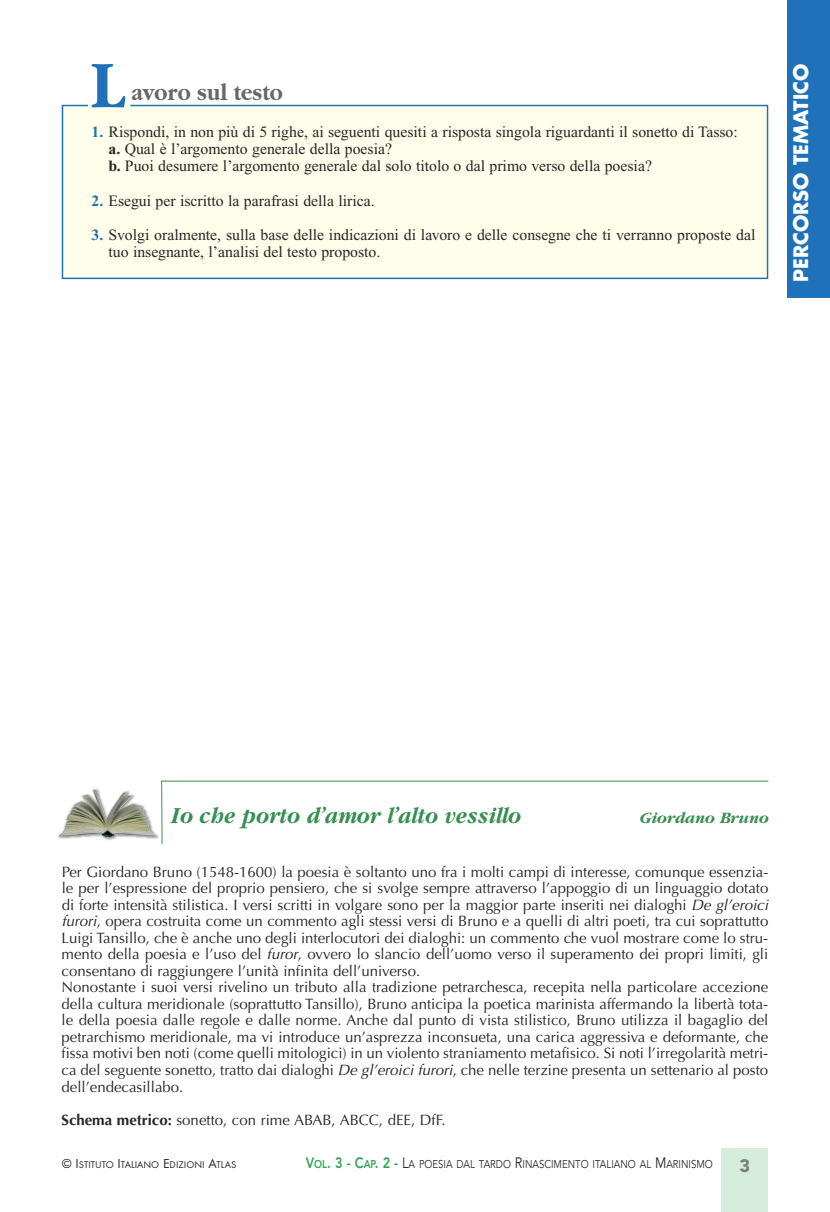
<style>
.page{position:relative;width:830px;height:1212px;background:#fff}
.page>*{position:absolute;margin:0;border:0;box-sizing:border-box;transform-origin:0 0}
.t1{font:700 69.15px "Garamond";color:#1f71b9;scale:.9 1}
.t2{font:italic 700 24px "Garamond";color:#388f52;scale:.9 1}
.t3{font:700 24px "Garamond";color:#686768;scale:.9 1}
.t4{font:700 19.5px "Futura";color:#fff}
.t5{font:900 18px "Avenir";color:#7d7d7d}
.t6{font:italic 700 16.5px "Garamond";color:#388f52}
.t7{font:15.75px/17.2px "Times New Roman";color:#272627}
.t8{font:15px/16.5px "Optima";color:#272627}
.t9{font:11.25px "Avenir";color:#272627;scale:.85 1}
.t10{font:10.2px "Futura T";color:#272627}
.s1{font-weight:700;color:#1f71b9}
.s2{font-weight:700}
.s3{font-style:italic}
.s4{font-size:13.5px}
.s5{font-weight:800;font-size:15px;color:#32a457}
.s6{font-weight:800;color:#32a457}
.s7{font-size:15px}
</style>
<div class="page">
<div style="left:787px;top:0;width:42px;height:298px;background:#1f71b9"></div>
<div style="left:721px;top:1148px;width:46px;height:64px;background:#d6edde"></div>
<img style="left:58px;top:782px;width:105px;height:62px">
<img style="left:58px;top:790px;width:59px;height:46px">
<hr style="left:162px;top:781px;width:605px;height:1px;background:#388f52">
<hr style="left:161px;top:781px;width:1px;height:63px;background:#388f52">
<div style="left:61px;top:104px;width:707px;height:176px;background:#fffeea"></div>
<h1 class="t1" style="left:91px;top:43px;width:39px">L</h1>
<h2 class="t3" style="left:131px;top:78px;width:169px">avoro sul testo</h2>
<p class="t7" style="left:108px;top:124px;width:630px;text-indent:-17px"><span class="s1">1.</span> Rispondi, in non più di 5 righe, ai seguenti quesiti a risposta singola riguardanti il sonetto di Tasso: <span class="s2">a.</span> Qual è l’argomento generale della poesia?<br><span class="s2">b.</span> Puoi desumere l’argomento generale dal solo titolo o dal primo verso della poesia?</p>
<p class="t7" style="left:91px;top:193px;width:284px"><span class="s1">2.</span> Esegui per iscritto la parafrasi della lirica.</p>
<p class="t7" style="left:108px;top:228px;width:648px;text-indent:-17px"><span class="s1">3.</span> Svolgi oralmente, sulla base delle indicazioni di lavoro e delle consegne che ti verranno proposte dal tuo insegnante, l’analisi del testo proposto.</p>
<h3 class="t4" style="left:791px;top:282px;width:220px;rotate:-90deg">PERCORSO TEMATICO</h3>
<h2 class="t2" style="left:170px;top:801px;width:390px">Io che porto d’amor l’alto vessillo</h2>
<p class="t6" style="left:638px;top:808px;width:131px">Giordano Bruno</p>
<p class="t8" style="left:61px;top:865px;width:708px">Per Giordano Bruno (1548-1600) la poesia è soltanto uno fra i molti campi di interesse, comunque essenzia&shy;le per l’espressione del proprio pensiero, che si svolge sempre attraverso l’appoggio di un linguaggio dotato di forte intensità stilistica. I versi scritti in volgare sono per la maggior parte inseriti nei dialoghi <span class="s3">De gl’eroici furori</span>, opera costruita come un commento agli stessi versi di Bruno e a quelli di altri poeti, tra cui soprattutto Luigi Tansillo, che è anche uno degli interlocutori dei dialoghi: un commento che vuol mostrare come lo stru&shy;mento della poesia e l’uso del <span class="s3">furor</span>, ovvero lo slancio dell’uomo verso il superamento dei propri limiti, gli consentano di raggiungere l’unità infinita dell’universo.<br>Nonostante i suoi versi rivelino un tributo alla tradizione petrarchesca, recepita nella particolare accezione della cultura meridionale (soprattutto Tansillo), Bruno anticipa la poetica marinista affermando la libertà tota&shy;le della poesia dalle regole e dalle norme. Anche dal punto di vista stilistico, Bruno utilizza il bagaglio del petrarchismo meridionale, ma vi introduce un’asprezza inconsueta, una carica aggressiva e deformante, che fissa motivi ben noti (come quelli mitologici) in un violento straniamento metafisico. Si noti l’irregolarità metri&shy;ca del seguente sonetto, tratto dai dialoghi <span class="s3">De gl’eroici furori</span>, che nelle terzine presenta un settenario al posto dell’endecasillabo.</p>
<p class="t8" style="left:61px;top:1112px;width:385px"><span class="s2">Schema metrico:</span> sonetto, con rime ABAB, ABCC, dEE, DfF.</p>
<p class="t10" style="left:62px;top:1158px;width:176px"><span class="s4">© I</span>STITUTO <span class="s4">I</span>TALIANO <span class="s4">E</span>DIZIONI <span class="s4">A</span>TLAS</p>
<p class="t9" style="left:305px;top:1159px;width:480px"><span class="s5">V</span><span class="s6">OL</span><span class="s5">. 3 - C</span><span class="s6">AP</span><span class="s5">. 2 -</span> <span class="s7">L</span>A POESIA DAL TARDO <span class="s7">R</span>INASCIMENTO ITALIANO AL <span class="s7">M</span>ARINISMO</p>
<p class="t5" style="left:739px;top:1159px;width:12px">3</p>
</div>
